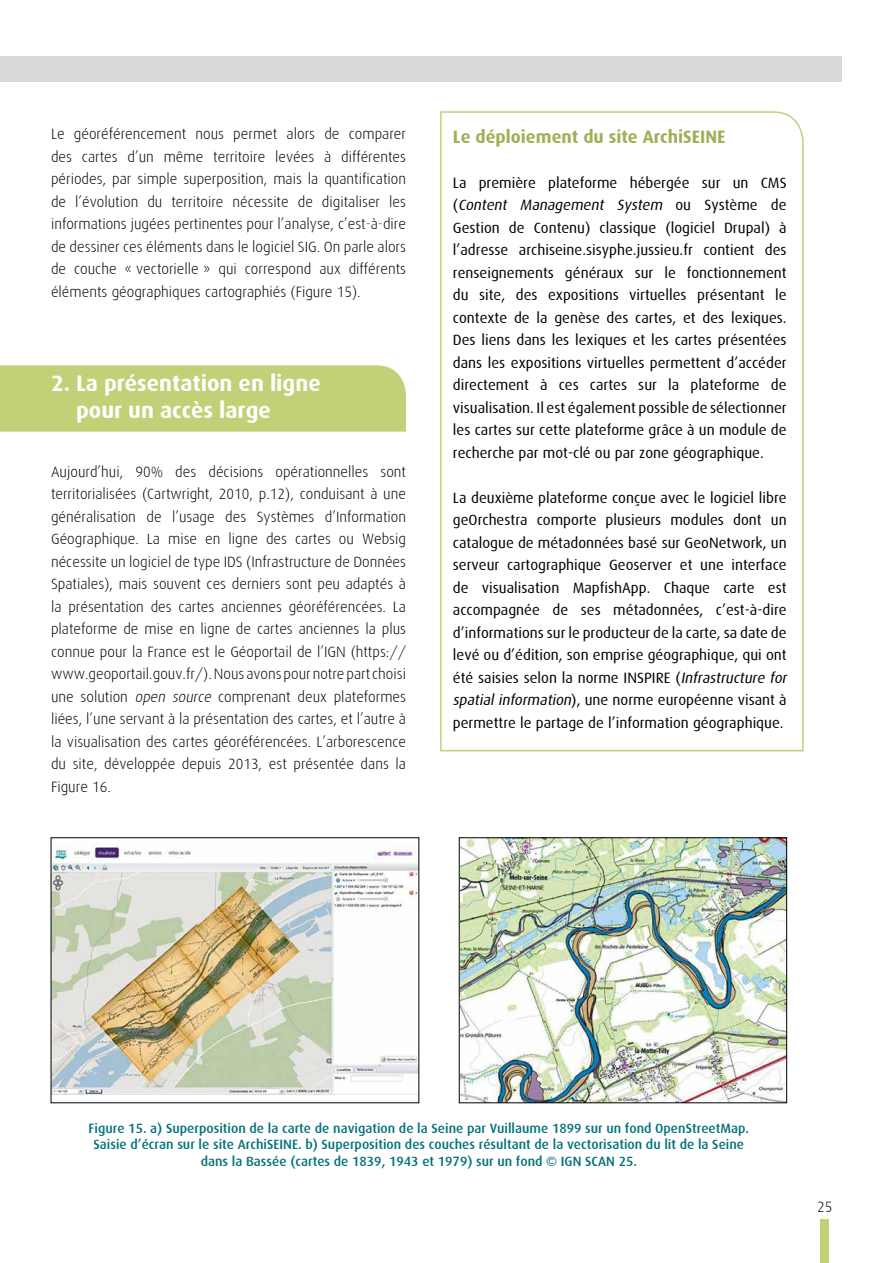
<style>
.page{position:relative;width:893px;height:1263px;background:#fff}
.page>*{position:absolute;margin:0;border:0;box-sizing:border-box;transform-origin:0 0}
.t1{font:700 22.5px/27px "Dax";color:#fff}
.t2{font:700 18px "Dax";color:#a3ae56}
.t3{font:300 15px/22.5px "Dax";color:#000;text-align:justify}
.t4{font:15px/22.5px "Dax";color:#000;text-align:justify}
.t5{font:500 13.5px/16.2px "Dax";color:#007179;text-align:center}
.s1{font-style:italic}
</style>
<div class="page">
<div style="left:0;top:56px;width:842px;height:25px;background:#dadada"></div>
<div style="left:0;top:365px;width:406px;height:67px;background:#c3d078"></div>
<img style="left:53px;top:843px;width:364px;height:251px">
<img style="left:461px;top:839px;width:324px;height:262px">
<div style="left:459px;top:837px;width:328px;height:266px;border:1px solid #000"></div>
<svg style="left:440px;top:111px;width:364px;height:641px"></svg>
<div style="left:821px;top:1219px;width:8px;height:44px;background:#c3d078"></div>
<p class="t3" style="left:51px;top:123px;width:357px">Le géoréférencement nous permet alors de comparer des cartes d’un même territoire levées à différentes périodes, par simple superposition, mais la quantification de l’évolution du territoire nécessite de digitaliser les informations jugées pertinentes pour l’analyse, c’est-à-dire de dessiner ces éléments dans le logiciel SIG. On parle alors de couche « vectorielle » qui correspond aux différents éléments géographiques cartographiés (Figure 15).</p>
<h1 class="t1" style="left:76px;top:370px;width:246px;text-indent:-25px">2. La présentation en ligne pour un accès large</h1>
<p class="t3" style="left:51px;top:461px;width:357px">Aujourd’hui, 90% des décisions opérationnelles sont territorialisées (Cartwright, 2010, p.12), conduisant à une généralisation de l’usage des Systèmes d’Information Géographique. La mise en ligne des cartes ou Websig nécessite un logiciel de type IDS (Infrastructure de Données Spatiales), mais souvent ces derniers sont peu adaptés à la présentation des cartes anciennes géoréférencées. La plateforme de mise en ligne de cartes anciennes la plus connue pour la France est le Géoportail de l’IGN (https:// www.geoportail.gouv.fr/). Nous avons pour notre part choisi une solution <span class="s1">open source</span> comprenant deux plateformes liées, l’une servant à la présentation des cartes, et l’autre à la visualisation des cartes géoréférencées. L’arborescence du site, développée depuis 2013, est présentée dans la Figure 16.</p>
<p class="t2" style="left:453px;top:126px;width:274px">Le déploiement du site ArchiSEINE</p>
<p class="t4" style="left:453px;top:171px;width:335px">La première plateforme hébergée sur un CMS ( <span class="s1">Content Management System</span> o u S y s t è m e d e Gestion de Contenu) classique (logiciel Drupal) à l’adresse archiseine.sisyphe.jussieu.fr contient des renseignements généraux sur le fonctionnement du site, des expositions virtuelles présentant le contexte de la genèse des cartes, et des lexiques.<br>Des liens dans les lexiques et les cartes présentées dans les expositions virtuelles permettent d’accéder directement à ces cartes sur la plateforme de visualisation. Il est également possible de sélectionner les cartes sur cette plateforme grâce à un module de recherche par mot-clé ou par zone géographique.</p>
<p class="t4" style="left:453px;top:486px;width:338px;text-align:left">La deuxième plateforme conçue avec le logiciel libre geOrchestra comporte plusieurs modules dont un catalogue de métadonnées basé sur GeoNetwork, un serveur cartographique Geoserver et une interface de visualisation MapfishApp. Chaque carte est accompagnée de ses métadonnées, c’est-à-dire d’informations sur le producteur de la carte, sa date de levé ou d’édition, son emprise géographique, qui ont été saisies selon la norme INSPIRE (<span class="s1">Infrastructure for spatial information</span>), une norme européenne visant à permettre le partage de l’information géographique.</p>
<p class="t5" style="left:89px;top:1120px;width:662px">Figure 15. a) Superposition de la carte de navigation de la Seine par Vuillaume 1899 sur un fond OpenStreetMap.<br>Saisie d’écran sur le site ArchiSEINE. b) Superposition des couches résultant de la vectorisation du lit de la Seine dans la Bassée (cartes de 1839, 1943 et 1979) sur un fond © IGN SCAN 25.</p>
<p class="t3" style="left:817px;top:1196px;width:17px">25</p>
</div>
